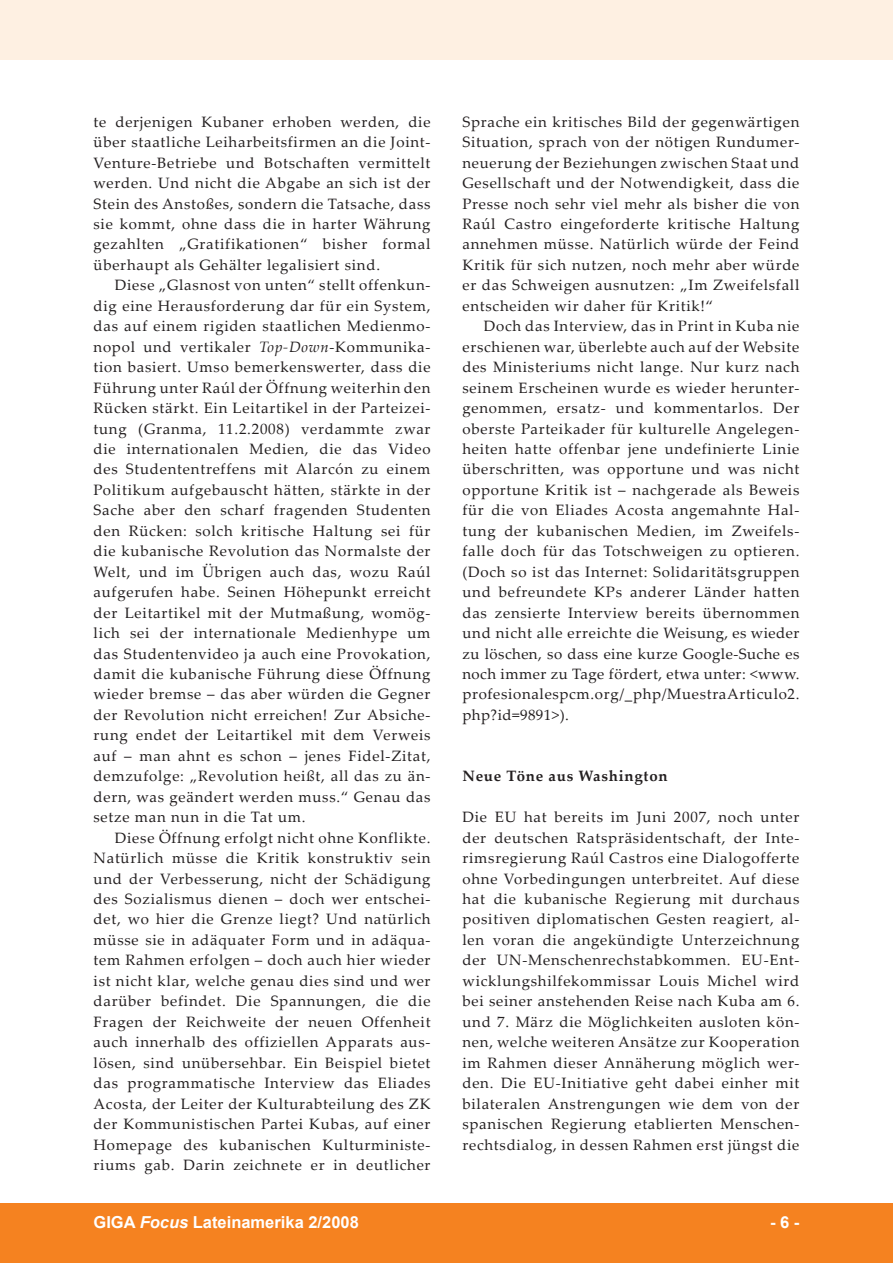
<style>
.page{position:relative;width:893px;height:1263px;background:#fff}
.page>*{position:absolute;margin:0;border:0;box-sizing:border-box;transform-origin:0 0}
.t1{font:700 16.5px "Arial";color:#fff}
.foc__text_fliesstext{font:15px/20.4px "Palatino Linotype";letter-spacing:.05em;color:#231f20;text-align:justify}
.foc__text_1__absatz{font:15px/20.4px "Palatino Linotype";letter-spacing:.05em;color:#231f20;text-align:justify}
.foc__text_ueberschri{font:700 15px "Palatino Linotype";letter-spacing:.05em;color:#231f20}
.s1{font-style:italic}
</style>
<div class="page">
<div style="left:0;top:1203px;width:893px;height:60px;background:#f58220"></div>
<div style="left:0;top:0;width:893px;height:60px;background:#fef0e2"></div>
<p class="foc__text_fliesstext" style="left:94px;top:111px;width:339px">te derjenigen Kubaner erhoben werden, die über staatliche Leiharbeitsfirmen an die Joint-Venture-Betriebe und Botschaften vermittelt werden. Und nicht die Abgabe an sich ist der Stein des Anstoßes, sondern die Tatsache, dass sie kommt, ohne dass die in harter Währung gezahlten „Gratifikationen“ bisher formal überhaupt als Gehälter legalisiert sind.</p>
<p class="foc__text_fliesstext" style="left:94px;top:274px;width:339px;text-indent:21px">Diese „Glasnost von unten“ stellt offenkun&shy;dig eine Herausforderung dar für ein System, das auf einem rigiden staatlichen Medienmo&shy;nopol und vertikaler <span class="s1">Top-Down</span>-Kommunika&shy;tion basiert. Umso bemerkenswerter, dass die Führung unter Raúl der Öffnung weiterhin den Rücken stärkt. Ein Leitartikel in der Parteizei&shy;tung (Granma, 11.2.2008) verdammte zwar die internationalen Medien, die das Video des Studententreffens mit Alarcón zu einem Politikum aufgebauscht hätten, stärkte in der Sache aber den scharf fragenden Studenten den Rücken: solch kritische Haltung sei für die kubanische Revolution das Normalste der Welt, und im Übrigen auch das, wozu Raúl aufgerufen habe. Seinen Höhepunkt erreicht der Leitartikel mit der Mutmaßung, womög&shy;lich sei der internationale Medienhype um das Studentenvideo ja auch eine Provokation, damit die kubanische Führung diese Öffnung wieder bremse – das aber würden die Gegner der Revolution nicht erreichen! Zur Absiche&shy;rung endet der Leitartikel mit dem Verweis auf – man ahnt es schon – jenes Fidel-Zitat, demzufolge: „Revolution heißt, all das zu än&shy;dern, was geändert werden muss.“ Genau das setze man nun in die Tat um.</p>
<p class="foc__text_fliesstext" style="left:94px;top:827px;width:339px;text-indent:21px">Diese Öffnung erfolgt nicht ohne Konflikte.<br>Natürlich müsse die Kritik konstruktiv sein und der Verbesserung, nicht der Schädigung des Sozialismus dienen – doch wer entschei&shy;det, wo hier die Grenze liegt? Und natürlich müsse sie in adäquater Form und in adäqua&shy;tem Rahmen erfolgen – doch auch hier wieder ist nicht klar, welche genau dies sind und wer darüber befindet. Die Spannungen, die die Fragen der Reichweite der neuen Offenheit auch innerhalb des offiziellen Apparats aus&shy;lösen, sind unübersehbar. Ein Beispiel bietet das programmatische Interview das Eliades Acosta, der Leiter der Kulturabteilung des ZK der Kommunistischen Partei Kubas, auf einer Homepage des kubanischen Kulturministe&shy;riums gab. Darin zeichnete er in deutlicher</p>
<p class="foc__text_fliesstext" style="left:462px;top:111px;width:338px">Sprache ein kritisches Bild der gegenwärtigen Situation, sprach von der nötigen Rundumer&shy;neuerung der Beziehungen zwischen Staat und Gesellschaft und der Notwendigkeit, dass die Presse noch sehr viel mehr als bisher die von Raúl Castro eingeforderte kritische Haltung annehmen müsse. Natürlich würde der Feind Kritik für sich nutzen, noch mehr aber würde er das Schweigen ausnutzen: „Im Zweifelsfall entscheiden wir daher für Kritik!“</p>
<p class="foc__text_fliesstext" style="left:462px;top:315px;width:339px;text-indent:21px">Doch das Interview, das in Print in Kuba nie erschienen war, überlebte auch auf der Website des Ministeriums nicht lange. Nur kurz nach seinem Erscheinen wurde es wieder herunter&shy;genommen, ersatz- und kommentarlos. Der oberste Parteikader für kulturelle Angelegen&shy;heiten hatte offenbar jene undefinierte Linie überschritten, was opportune und was nicht opportune Kritik ist – nachgerade als Beweis für die von Eliades Acosta angemahnte Hal&shy;tung der kubanischen Medien, im Zweifels&shy;falle doch für das Totschweigen zu optieren. (Doch so ist das Internet: Solidaritätsgruppen und befreundete KPs anderer Länder hatten das zensierte Interview bereits übernommen und nicht alle erreichte die Weisung, es wieder zu löschen, so dass eine kurze Google-Suche es noch immer zu Tage fördert, etwa unter: &lt;www. profesionalespcm.org/_php/MuestraArticulo2. php?id=9891&gt;).</p>
<p class="foc__text_ueberschri" style="left:462px;top:765px;width:207px">Neue Töne aus Washington</p>
<p class="foc__text_1__absatz" style="left:462px;top:806px;width:338px">Die EU hat bereits im Juni 2007, noch unter der deutschen Ratspräsidentschaft, der Inte&shy;rimsregierung Raúl Castros eine Dialogofferte ohne Vorbedingungen unterbreitet. Auf diese hat die kubanische Regierung mit durchaus positiven diplomatischen Gesten reagiert, al&shy;len voran die angekündigte Unterzeichnung der UN-Menschenrechstabkommen. EU-Ent&shy;wicklungshilfekommissar Louis Michel wird bei seiner anstehenden Reise nach Kuba am 6. und 7. März die Möglichkeiten ausloten kön&shy;nen, welche weiteren Ansätze zur Kooperation im Rahmen dieser Annäherung möglich wer&shy;den. Die EU-Initiative geht dabei einher mit bilateralen Anstrengungen wie dem von der spanischen Regierung etablierten Menschen&shy;rechtsdialog, in dessen Rahmen erst jüngst die</p>
<p class="t1" style="left:94px;top:1211px;width:267px">GIGA <span class="s1">Focus</span> Lateinamerika 2/2008</p>
<p class="t1" style="left:770px;top:1211px;width:31px">- -</p>
</div>
